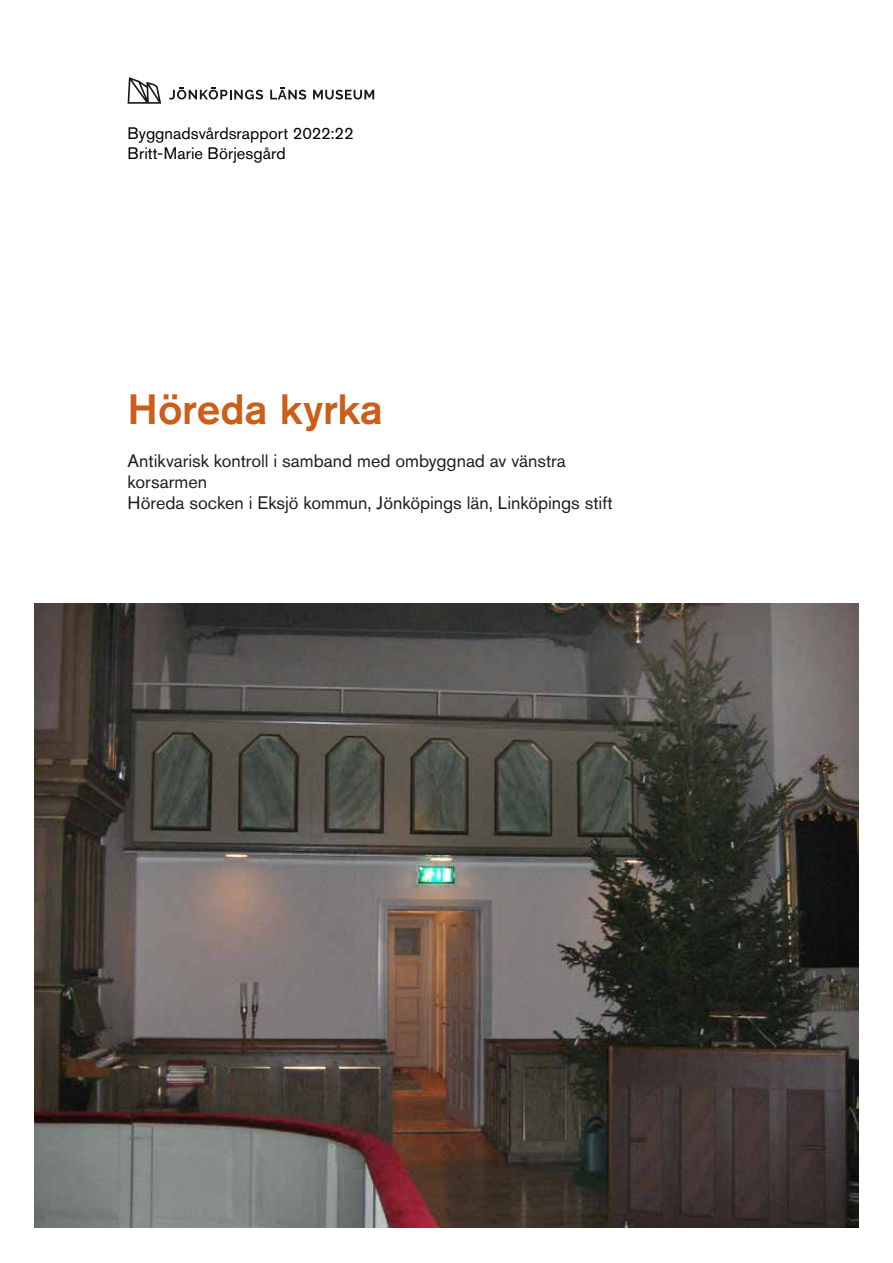
<style>
.page{position:relative;width:893px;height:1263px;background:#fff}
.page>*{position:absolute;margin:0;border:0;box-sizing:border-box;transform-origin:0 0}
.Kort_titel{font:500 42px "Akzidenz Grotesk Std";letter-spacing:-.005em;color:#cb5e19}
.Undertitel{font:18px/21px "Akzidenz Grotesk Std";color:#1f1e22}
.Rapportnummer{font:16.5px "Akzidenz Grotesk Std";letter-spacing:.005em;color:#000}
</style>
<div class="page">
<svg style="left:128px;top:77px;width:33px;height:27px"></svg>
<svg style="left:313px;top:90px;width:61px;height:10px"></svg>
<svg style="left:270px;top:87px;width:36px;height:13px"></svg>
<svg style="left:169px;top:87px;width:94px;height:13px"></svg>
<img style="left:34px;top:604px;width:825px;height:623px">
<p class="Rapportnummer" style="left:128px;top:123px;width:228px">Byggnadsvårdsrapport 2022:22</p>
<p class="Rapportnummer" style="left:128px;top:143px;width:160px">Britt-Marie Börjesgård</p>
<p class="Kort_titel" style="left:128px;top:384px;width:257px">Höreda kyrka</p>
<p class="Undertitel" style="left:128px;top:450px;width:440px">Antikvarisk kontroll i samband med ombyggnad av vänstra korsarmen</p>
<p class="Undertitel" style="left:128px;top:492px;width:487px">Höreda socken i Eksjö kommun, Jönköpings län, Linköpings stift</p>
</div>
